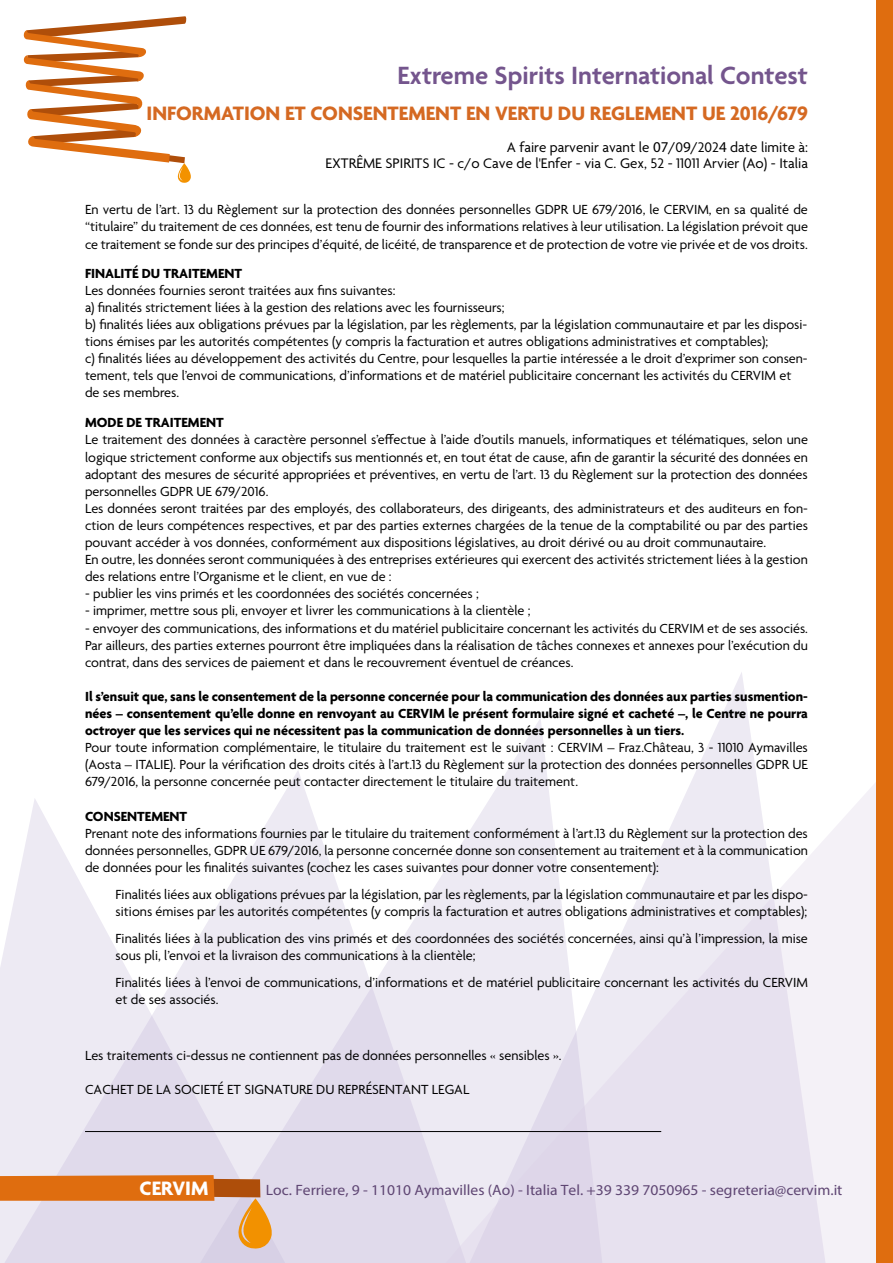
<style>
.page{position:relative;width:893px;height:1263px;background:#fff}
.page>*{position:absolute;margin:0;border:0;box-sizing:border-box;transform-origin:0 0}
.t1{font:600 27px "Agenda";color:#74558d}
.t2{font:700 21px "Agenda";color:#d56922}
.t3{font:700 21px "Agenda";color:#fff}
.t4{font:15px/16px "Agenda";color:#000;text-align:right}
.t5{font:15px "Myriad Pro";color:#5f4673;scale:1.04 1}
.t6{font:14.25px/17.1px "Agenda";color:#000}
.t7{font:700 14.25px/17.1px "Agenda";color:#000;text-align:justify}
.s1{font-family:"Myriad Pro"}
</style>
<div class="page">
<svg style="left:0;top:799px;width:197px;height:464px;fill:#edeaf3"></svg>
<svg style="left:197px;top:771px;width:247px;height:492px;fill:#edeaf3"></svg>
<svg style="left:444px;top:672px;width:432px;height:591px"></svg>
<svg style="left:0;top:1169px;width:272px;height:80px;background:#dfb6a0"></svg>
<div style="left:876px;top:0;width:17px;height:1263px;background:#df6d0f"></div>
<svg style="left:23px;top:16px;width:168px;height:167px"></svg>
<hr style="left:85px;top:1131px;width:576px;height:1px;background:#000">
<h1 class="t1" style="left:397px;top:61px;width:412px">Extreme Spirits International Contest</h1>
<h2 class="t2" style="left:147px;top:102px;width:663px">INFORMATION ET CONSENTEMENT EN VERTU DU REGLEMENT UE 2016/679</h2>
<p class="t4" style="left:325px;top:140px;width:484px">A faire parvenir avant le <span class="s1">07</span>/0<span class="s1">9</span>/202<span class="s1">4</span> date limite à:<br>EXTRÊME SPIRITS IC - c/o Cave de l'Enfer - via C. Gex, 52 - 11011 Arvier (Ao) - Italia</p>
<p class="t6" style="left:85px;top:202px;width:724px;text-align:justify">En vertu de l’art. 13 du Règlement sur la protection des données personnelles GDPR UE 679/2016, le CERVIM, en sa qualité de “titulaire” du traitement de ces données, est tenu de fournir des informations relatives à leur utilisation. La législation prévoit que ce traitement se fonde sur des principes d’équité, de licéité, de transparence et de protection de votre vie privée et de vos droits.</p>
<p class="t7" style="left:85px;top:265px;width:159px">FINALITÉ DU TRAITEMENT</p>
<p class="t6" style="left:85px;top:282px;width:724px">Les données fournies seront traitées aux fins suivantes:<br>a) finalités strictement liées à la gestion des relations avec les fournisseurs;<br>b) finalités liées aux obligations prévues par la législation, par les règlements, par la législation communautaire et par les disposi&shy;tions émises par les autorités compétentes (y compris la facturation et autres obligations administratives et comptables);<br>c) finalités liées au développement des activités du Centre, pour lesquelles la partie intéressée a le droit d’exprimer son consen&shy;tement, tels que l’envoi de communications, d’informations et de matériel publicitaire concernant les activités du CERVIM et de ses membres.</p>
<p class="t7" style="left:85px;top:415px;width:140px">MODE DE TRAITEMENT</p>
<p class="t6" style="left:85px;top:432px;width:724px">Le traitement des données à caractère personnel s’effectue à l’aide d’outils manuels, informatiques et télématiques, selon une logique strictement conforme aux objectifs sus mentionnés et, en tout état de cause, afin de garantir la sécurité des données en adoptant des mesures de sécurité appropriées et préventives, en vertu de l’art. 13 du Règlement sur la protection des données personnelles GDPR UE 679/2016.<br>Les données seront traitées par des employés, des collaborateurs, des dirigeants, des administrateurs et des auditeurs en fon&shy;ction de leurs compétences respectives, et par des parties externes chargées de la tenue de la comptabilité ou par des parties pouvant accéder à vos données, conformément aux dispositions législatives, au droit dérivé ou au droit communautaire.<br>En outre, les données seront communiquées à des entreprises extérieures qui exercent des activités strictement liées à la gestion des relations entre l’Organisme et le client, en vue de :</p>
<p class="t6" style="left:85px;top:586px;width:395px">- publier les vins primés et les coordonnées des sociétés concernées ;</p>
<p class="t6" style="left:85px;top:603px;width:447px">- imprimer, mettre sous pli, envoyer et livrer les communications à la clientèle ;</p>
<p class="t6" style="left:85px;top:620px;width:724px;text-align:justify">- envoyer des communications, des informations et du matériel publicitaire concernant les activités du CERVIM et de ses associés.<br>Par ailleurs, des parties externes pourront être impliquées dans la réalisation de tâches connexes et annexes pour l’exécution du contrat, dans des services de paiement et dans le recouvrement éventuel de créances.</p>
<p class="t7" style="left:85px;top:689px;width:724px">Il s’ensuit que, sans le consentement de la personne concernée pour la communication des données aux parties susmention&shy;nées – consentement qu’elle donne en renvoyant au CERVIM le présent formulaire signé et cacheté –, le Centre ne pourra octroyer que les services qui ne nécessitent pas la communication de données personnelles à un tiers.</p>
<p class="t6" style="left:85px;top:740px;width:724px;text-align:justify">Pour toute information complémentaire, le titulaire du traitement est le suivant : CERVIM – Fraz.Château, 3 - 11010 Aymavilles (Aosta – ITALIE). Pour la vérification des droits cités à l’art.13 du Règlement sur la protection des données personnelles GDPR UE 679/2016, la personne concernée peut contacter directement le titulaire du traitement.</p>
<p class="t7" style="left:85px;top:808px;width:104px">CONSENTEMENT</p>
<p class="t6" style="left:85px;top:825px;width:724px;text-align:justify">Prenant note des informations fournies par le titulaire du traitement conformément à l’art.13 du Règlement sur la protection des données personnelles, GDPR UE 679/2016, la personne concernée donne son consentement au traitement et à la communication de données pour les finalités suivantes (cochez les cases suivantes pour donner votre consentement):</p>
<p class="t6" style="left:116px;top:887px;width:694px">Finalités liées aux obligations prévues par la législation, par les règlements, par la législation communautaire et par les dispo&shy;sitions émises par les autorités compétentes (y compris la facturation et autres obligations administratives et comptables);</p>
<p class="t6" style="left:116px;top:931px;width:694px">Finalités liées à la publication des vins primés et des coordonnées des sociétés concernées, ainsi qu’à l’impression, la mise sous pli, l’envoi et la livraison des communications à la clientèle;</p>
<p class="t6" style="left:116px;top:975px;width:694px">Finalités liées à l’envoi de communications, d’informations et de matériel publicitaire concernant les activités du CERVIM et de ses associés.</p>
<p class="t6" style="left:85px;top:1048px;width:478px">Les traitements ci-dessus ne contiennent pas de données personnelles « sensibles ».</p>
<p class="t6" style="left:85px;top:1082px;width:386px">CACHET DE LA SOCIETÉ ET SIGNATURE DU REPRÉSENTANT LEGAL</p>
<h2 class="t3" style="left:139px;top:1177px;width:71px">CERVIM</h2>
<p class="t5" style="left:266px;top:1181px;width:556px">Loc. Ferriere, 9 - 11010 Aymavilles (Ao) - Italia Tel. +39 339 7050965 - segreteria@cervim.it</p>
</div>
